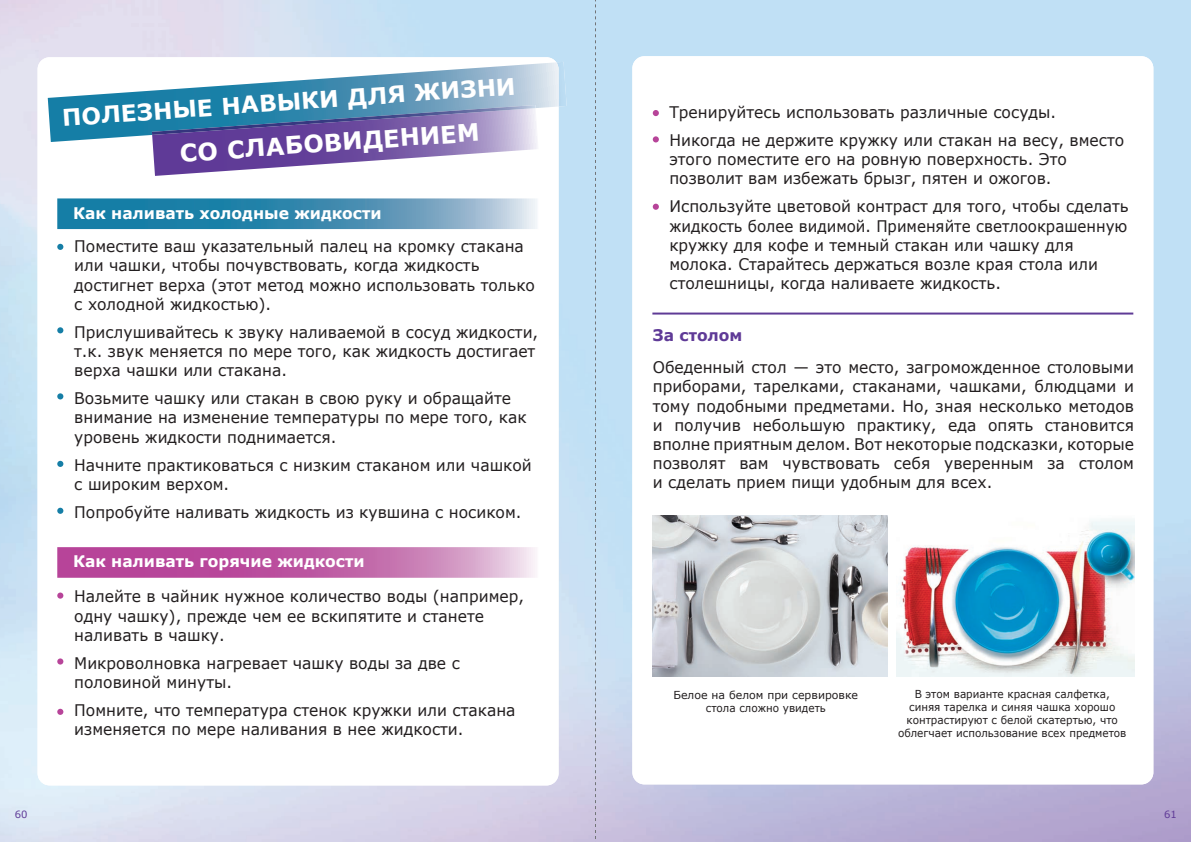
<style>
.page{position:relative;width:1191px;height:842px;background:#fff}
.page>*{position:absolute;margin:0;border:0;box-sizing:border-box;transform-origin:0 0}
.t1{font:700 24px "Verdana";color:#fff}
.t2{font:700 23px "Verdana";color:#fff}
.t3{font:16px/19.2px "Verdana";color:#231f20}
.t4{font:700 16px "Verdana";color:#fff}
.t5{font:700 16px "Verdana";color:#5f3a97}
.t6{font:11px/13px "Verdana";color:#231f20;text-align:center;scale:.95 1}
.t7{font:11px/13px "Verdana";color:#231f20;text-align:center}
.t8{font:10px "Verdana";color:#5f3a97}
</style>
<div class="page">
<img style="left:0;top:0;width:1191px;height:842px">
<div style="left:38px;top:57px;width:520px;height:728px;background:#fff;border-radius:12px"></div>
<div style="left:632px;top:56px;width:521px;height:728px;background:#fff;border-radius:12px"></div>
<svg style="left:595px;top:0;width:1px;height:842px"></svg>
<img style="left:558px;top:62px;width:8px;height:45px">
<svg style="left:48px;top:62px;width:510px;height:80px"></svg>
<svg style="left:152px;top:108px;width:386px;height:68px"></svg>
<img style="left:152px;top:105px;width:383px;height:30px">
<svg style="left:653px;top:110px;width:6px;height:6px"></svg>
<svg style="left:653px;top:136px;width:6px;height:6px"></svg>
<svg style="left:653px;top:204px;width:6px;height:6px"></svg>
<div style="left:57px;top:592px;width:6px;height:7px;background:#b74499;border-radius:50%"></div>
<svg style="left:57px;top:658px;width:6px;height:6px"></svg>
<svg style="left:57px;top:709px;width:6px;height:6px"></svg>
<hr style="left:652px;top:313px;width:481px;height:2px;background:#5f3b96">
<img style="left:896px;top:520px;width:238px;height:157px">
<img style="left:652px;top:515px;width:235px;height:162px">
<svg style="left:57px;top:198px;width:480px;height:31px;background:#4c95b6"></svg>
<svg style="left:57px;top:547px;width:478px;height:31px;background:#c46bac"></svg>
<svg style="left:57px;top:508px;width:6px;height:6px"></svg>
<svg style="left:57px;top:461px;width:6px;height:6px"></svg>
<svg style="left:57px;top:393px;width:6px;height:6px"></svg>
<svg style="left:57px;top:327px;width:6px;height:6px"></svg>
<svg style="left:57px;top:244px;width:6px;height:6px"></svg>
<h2 class="t2" style="left:61px;top:101px;width:456px;rotate:-4deg">ПОЛЕЗНЫЕ НАВЫКИ ДЛЯ ЖИЗНИ</h2>
<h1 class="t1" style="left:179px;top:136px;width:302px;rotate:-4deg">СО СЛАБОВИДЕНИЕМ</h1>
<p class="t4" style="left:73px;top:202px;width:310px">Как наливать холодные жидкости</p>
<p class="t3" style="left:74px;top:237px;width:462px">Поместите ваш указательный палец на кромку стакана или чашки, чтобы почувствовать, когда жидкость достигнет верха (этот метод можно использовать только с холодной жидкостью).</p>
<p class="t3" style="left:74px;top:322px;width:465px">Прислушивайтесь к звуку наливаемой в сосуд жидкости, т.к. звук меняется по мере того, как жидкость достигает верха чашки или стакана.</p>
<p class="t3" style="left:74px;top:389px;width:454px">Возьмите чашку или стакан в свою руку и обращайте внимание на изменение температуры по мере того, как уровень жидкости поднимается.</p>
<p class="t3" style="left:74px;top:455px;width:459px">Начните практиковаться с низким стаканом или чашкой с широким верхом.</p>
<p class="t3" style="left:74px;top:502px;width:449px">Попробуйте наливать жидкость из кувшина с носиком.</p>
<p class="t4" style="left:73px;top:550px;width:293px">Как наливать горячие жидкости</p>
<p class="t3" style="left:74px;top:587px;width:451px">Налейте в чайник нужное количество воды (например, одну чашку), прежде чем ее вскипятите и станете наливать в чашку.</p>
<p class="t3" style="left:74px;top:653px;width:387px">Микроволновка нагревает чашку воды за две с половиной минуты.</p>
<p class="t3" style="left:74px;top:700px;width:443px">Помните, что температура стенок кружки или стакана изменяется по мере наливания в нее жидкости.</p>
<p class="t3" style="left:669px;top:98px;width:456px;line-height:28px">Тренируйтесь использовать различные сосуды.<br>Никогда не держите кружку или стакан на весу, вместо</p>
<p class="t3" style="left:669px;top:150px;width:399px">этого поместите его на ровную поверхность. Это позволит вам избежать брызг, пятен и ожогов.</p>
<p class="t3" style="left:669px;top:197px;width:461px">Используйте цветовой контраст для того, чтобы сделать жидкость более видимой. Применяйте светлоокрашенную кружку для кофе и темный стакан или чашку для молока. Старайтесь держаться возле края стола или столешницы, когда наливаете жидкость.</p>
<p class="t5" style="left:653px;top:324px;width:91px">За столом</p>
<p class="t3" style="left:653px;top:358px;width:483px;text-align:justify">Обеденный стол — это место, загроможденное столовыми приборами, тарелками, стаканами, чашками, блюдцами и тому подобными предметами. Но, зная несколько методов и получив небольшую практику, еда опять становится вполне приятным делом. Вот некоторые подсказки, которые позволят вам чувствовать себя уверенным за столом и сделать прием пищи удобным для всех.</p>
<p class="t7" style="left:673px;top:688px;width:186px">Белое на белом при сервировке стола сложно увидеть</p>
<p class="t6" style="left:898px;top:687px;width:242px">В этом варианте красная салфетка, синяя тарелка и синяя чашка хорошо контрастируют с белой скатертью, что облегчает использование всех предметов</p>
<p class="t8" style="left:15px;top:808px;width:14px">60</p>
<p class="t8" style="left:1164px;top:808px;width:14px">61</p>
</div>
